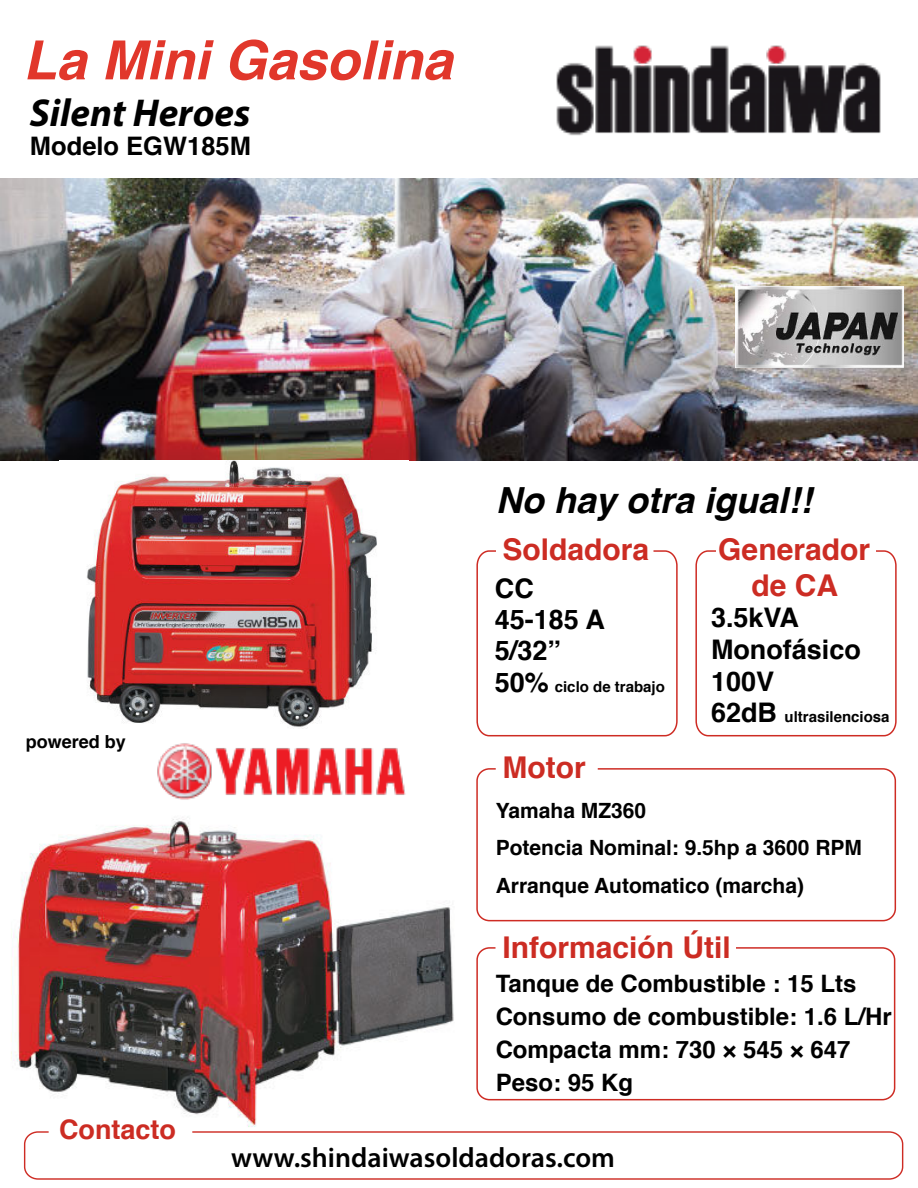
<style>
.page{position:relative;width:918px;height:1188px;background:#fff}
.page>*{position:absolute;margin:0;border:0;box-sizing:border-box;transform-origin:0 0}
.t1{font:italic 700 54px "Helvetica";color:#e1372b}
.t2{font:italic 700 39px "Myriad Pro";color:#000}
.t3{font:italic 700 36px "Helvetica";color:#000}
.t4{font:700 30px/36px "Helvetica";color:#cc2c23;text-align:center}
.t5{font:600 28.05px "Myriad Pro";color:#000}
.t6{font:700 27px/31.3px "Helvetica";color:#000}
.t7{font:700 27px "Helvetica";color:#cc2c23}
.t8{font:700 25.5px "Helvetica";color:#000}
.t9{font:700 24px "Helvetica";color:#000}
.t10{font:700 21px/37.5px "Helvetica";color:#000}
.t11{font:700 18px "Helvetica";color:#000}
.t12{font:700 15px "Helvetica";color:#000}
.s1{font-size:27px}
</style>
<div class="page">
<svg style="left:695px;top:550px;width:202px;height:187px"></svg>
<svg style="left:476px;top:550px;width:202px;height:187px"></svg>
<div style="left:476px;top:768px;width:420px;height:153px;border:2px solid #ce2c24;border-radius:12px"></div>
<div style="left:476px;top:947px;width:419px;height:153px;border:2px solid #ce2c24;border-radius:12px"></div>
<img style="left:0;top:178px;width:918px;height:282px">
<img style="left:87px;top:461px;width:290px;height:266px">
<img style="left:11px;top:817px;width:443px;height:335px">
<img style="left:735px;top:286px;width:168px;height:82px">
<img style="left:157px;top:743px;width:249px;height:57px">
<img style="left:556px;top:45px;width:325px;height:91px">
<div style="left:24px;top:1131px;width:879px;height:49px;border:1px solid #ce2c24;border-radius:13px"></div>
<h1 class="t1" style="left:23px;top:40px;width:431px">La Mini Gasolina</h1>
<h2 class="t2" style="left:30px;top:90px;width:222px">Silent Heroes</h2>
<p class="t8" style="left:30px;top:136px;width:223px">Modelo EGW185M</p>
<p class="t11" style="left:26px;top:735px;width:102px">powered by</p>
<p class="t7" style="left:59px;top:1119px;width:118px">Contacto</p>
<h3 class="t3" style="left:496px;top:487px;width:318px">No hay otra igual!!</h3>
<p class="t4" style="left:502px;top:534px;width:148px">Soldadora</p>
<p class="t4" style="left:718px;top:534px;width:153px">Generador de CA</p>
<p class="t6" style="left:495px;top:575px;width:112px">CC<br>45-185 A<br>5/32”</p>
<p class="t12" style="left:495px;top:681px;width:171px"><span class="s1">50%</span> ciclo de trabajo</p>
<p class="t6" style="left:711px;top:604px;width:151px;line-height:31.8px">3.5kVA<br>Monofásico<br>100V</p>
<p class="t12" style="left:711px;top:711px;width:180px"><span class="s1">62dB</span> ultrasilenciosa</p>
<p class="t4" style="left:502px;top:752px;width:85px">Motor</p>
<p class="t10" style="left:496px;top:793px;width:368px">Yamaha MZ360<br>Potencia Nominal: 9.5hp a 3600 RPM<br>Arranque Automatico (marcha)</p>
<p class="t4" style="left:502px;top:932px;width:230px">Información Útil</p>
<p class="t9" style="left:496px;top:974px;width:362px">Tanque de Combustible : 15 Lts</p>
<p class="t9" style="left:496px;top:1007px;width:398px">Consumo de combustible: 1.6 L/Hr</p>
<p class="t9" style="left:496px;top:1040px;width:356px">Compacta mm: 730 × 545 × 647</p>
<p class="t9" style="left:496px;top:1073px;width:139px">Peso: 95 Kg</p>
<p class="t5" style="left:231px;top:1141px;width:385px">www.shindaiwasoldadoras.com</p>
</div>
